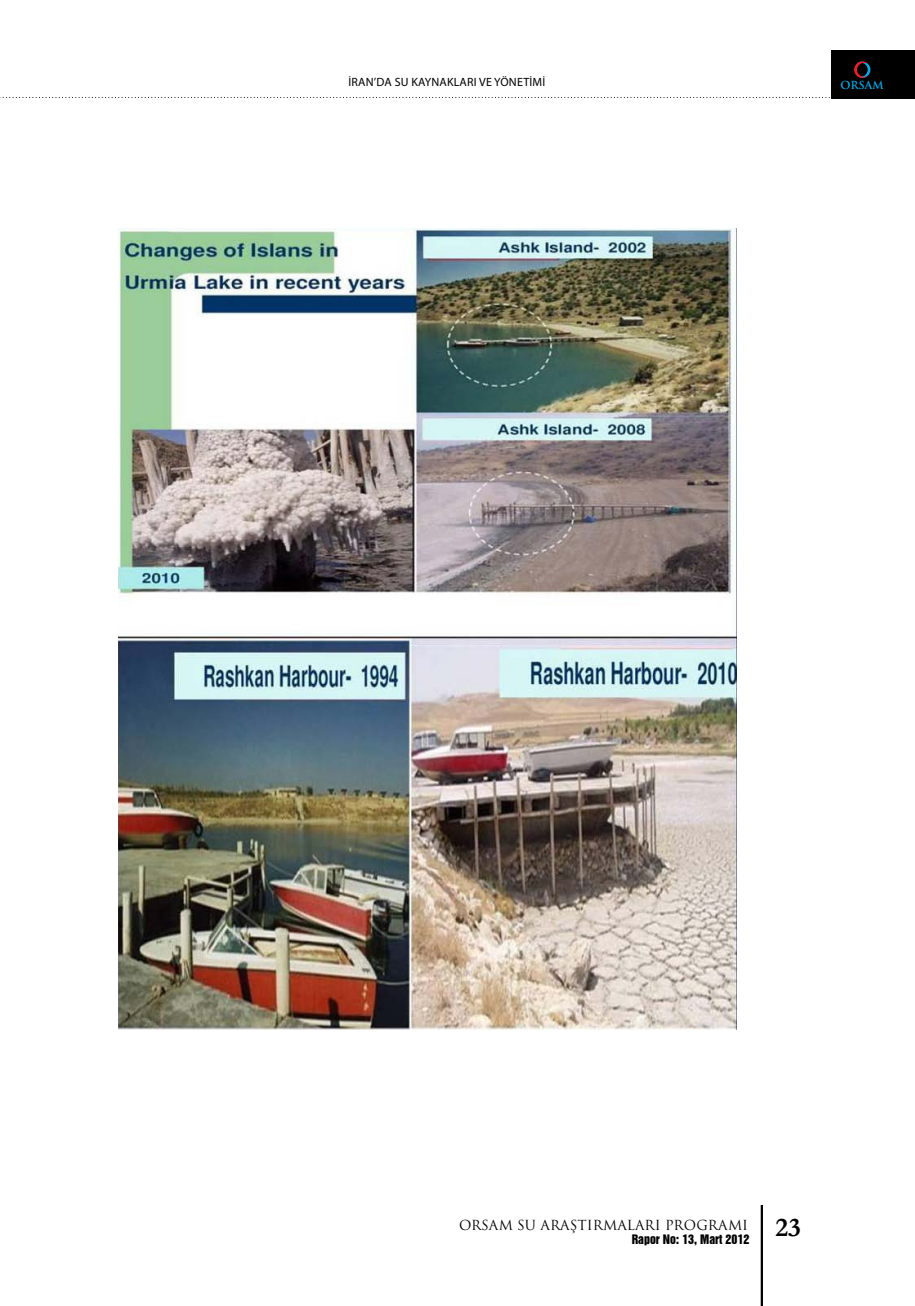
<style>
.page{position:relative;width:915px;height:1306px;background:#fff}
.page>*{position:absolute;margin:0;border:0;box-sizing:border-box;transform-origin:0 0}
.t1{font:13.5px "Trajan Pro";color:#000}
.t2{font:12px "Myriad Pro";letter-spacing:.015em;color:#000}
.t3{font:12px "Swiss 921 BT Regular A";color:#000}
.t4{font:700 10.8px "Trajan Pro";letter-spacing:-.005em;color:#00aeef}
.s1{font-family:"Garamond";font-weight:700;font-size:27px}
</style>
<div class="page">
<hr style="left:760px;top:1204px;width:2px;height:101px;background:#000">
<svg style="left:0;top:97px;width:830px;height:1px"></svg>
<div style="left:831px;top:50px;width:83px;height:48px;background:#000"></div>
<svg style="left:854px;top:61px;width:16px;height:17px"></svg>
<img style="left:119px;top:229px;width:617px;height:800px">
<p class="t2" style="left:348px;top:74px;width:198px">İRAN’DA SU KAYNAKLARI VE YÖNETİMİ</p>
<p class="t4" style="left:840px;top:78px;width:45px">ORSAM</p>
<p class="t1" style="left:459px;top:1216px;width:343px">ORSAM SU ARAŞTIRMALARI PROGRAMI <span class="s1">23</span></p>
<p class="t3" style="left:631px;top:1231px;width:119px">Rapor No: 13, Mart 2012</p>
</div>
